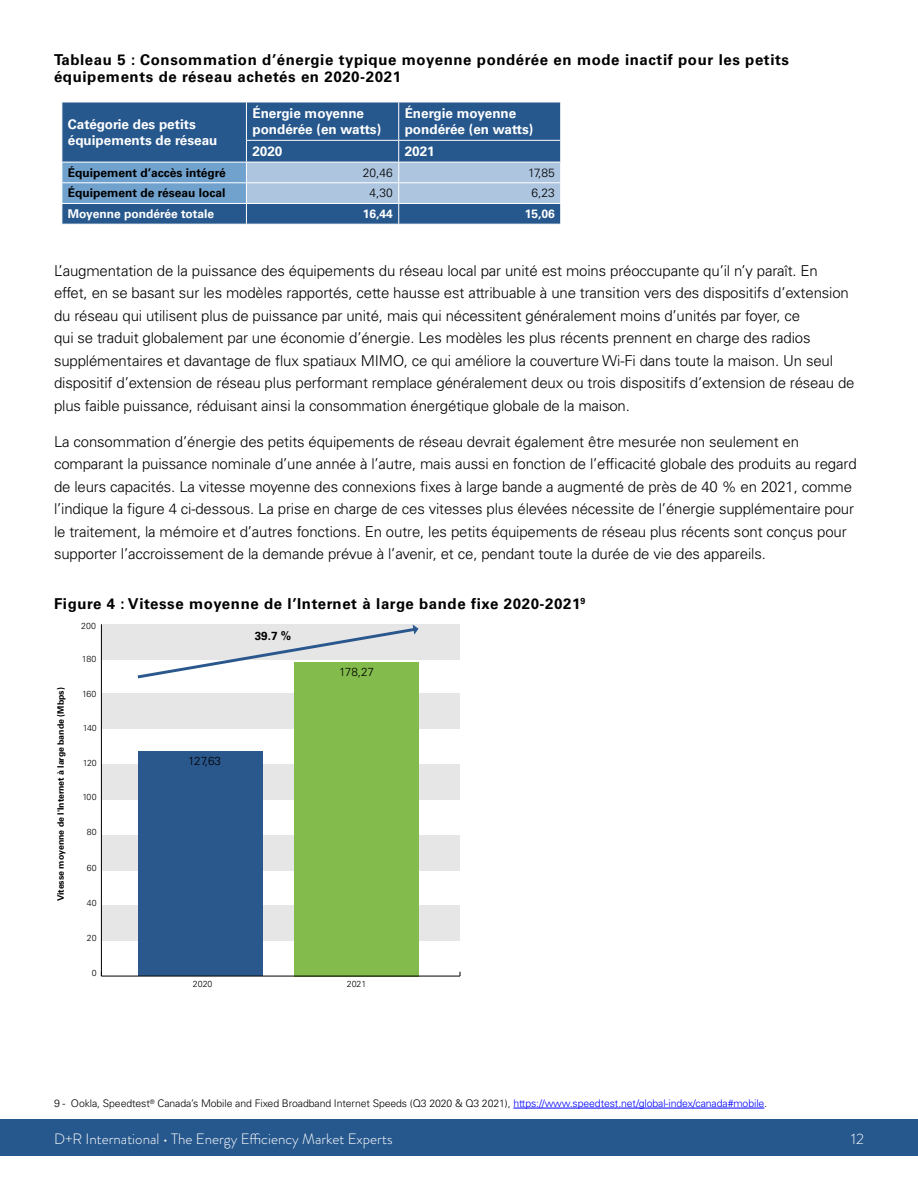
<style>
.page{position:relative;width:918px;height:1188px;background:#fff}
.page>*{position:absolute;margin:0;border:0;box-sizing:border-box;transform-origin:0 0}
.Body_Text{font:300 15px/22.5px "Univers LT Std";letter-spacing:-.01em;color:#000}
.figure_table_keep{font:700 15px/17.2px "Univers LT Std";letter-spacing:.04em;color:#000}
.figure_table_head{font:700 15px "Univers LT Std";letter-spacing:.04em;color:#000}
.t1{font:300 15px "Brandon Grotesque";color:#fff}
.t2{font:700 13.5px/16.2px "Univers LT Std";color:#fff}
.Y_Axis_Titles{font:700 12px "Univers LT Std";color:#000}
.Totals{font:700 12px "Univers LT Std";color:#fff}
.Notes{font:300 12px "Univers LT Std";color:#000}
.t3{font:300 11.7px "Univers LT Std";color:#000}
.t4{font:700 11.7px "Univers LT Std";color:#000}
.Footnote{font:300 10.5px "Univers LT Std";letter-spacing:-.01em;color:#000}
.t5{font:700 8.7px "Univers LT Std";color:#000}
.t6{font:300 8.7px "Univers LT Std";color:#000}
.s1{color:#00f}
</style>
<div class="page">
<div style="left:0;top:1120px;width:918px;height:36px;background:#27588d"></div>
<div style="left:63px;top:103px;width:497px;height:37px;background:#27588d"></div>
<hr style="left:246px;top:102px;width:1px;height:38px;background:#fff">
<hr style="left:398px;top:102px;width:1px;height:38px;background:#fff">
<svg style="left:62px;top:140px;width:499px;height:84px;background:#668db6"></svg>
<div style="left:101px;top:624px;width:359px;height:36px;background:#e6e6e6"></div>
<div style="left:102px;top:905px;width:358px;height:36px;background:#e6e6e6"></div>
<div style="left:102px;top:835px;width:358px;height:35px;background:#e6e6e6"></div>
<div style="left:102px;top:764px;width:358px;height:36px;background:#e6e6e6"></div>
<div style="left:102px;top:694px;width:358px;height:35px;background:#e6e6e6"></div>
<div style="left:138px;top:751px;width:124px;height:225px;background:#2a588d"></div>
<hr style="left:101px;top:624px;width:1px;height:352px;background:#000">
<div style="left:294px;top:662px;width:125px;height:315px;background:#83bc4c"></div>
<hr style="left:101px;top:976px;width:359px;height:1px;background:#000">
<svg style="left:137px;top:624px;width:282px;height:55px"></svg>
<hr style="left:513px;top:1108px;width:251px;height:1px;background:#00f">
<p class="figure_table_keep" style="left:54px;top:51px;width:737px">Tableau 5 : Consommation d’énergie typique moyenne pondérée en mode inactif pour les petits équipements de réseau achetés en 2020-2021</p>
<p class="t2" style="left:68px;top:116px;width:151px">Catégorie des petits équipements de réseau</p>
<p class="t2" style="left:252px;top:105px;width:130px">Énergie moyenne pondérée (en watts)</p>
<p class="t2" style="left:405px;top:105px;width:130px">Énergie moyenne pondérée (en watts)</p>
<p class="t2" style="left:252px;top:143px;width:32px">2020</p>
<p class="t2" style="left:405px;top:143px;width:32px">2021</p>
<p class="Y_Axis_Titles" style="left:68px;top:166px;width:160px">Équipement d’accès intégré</p>
<p class="Notes" style="left:363px;top:165px;width:32px">20,46</p>
<p class="Notes" style="left:528px;top:165px;width:28px">17,85</p>
<p class="Y_Axis_Titles" style="left:68px;top:186px;width:159px">Équipement de réseau local</p>
<p class="Notes" style="left:369px;top:186px;width:25px">4,30</p>
<p class="Notes" style="left:531px;top:186px;width:25px">6,23</p>
<p class="Totals" style="left:68px;top:207px;width:148px">Moyenne pondérée totale</p>
<p class="Totals" style="left:363px;top:207px;width:32px">16,44</p>
<p class="Totals" style="left:525px;top:207px;width:32px">15,06</p>
<p class="Body_Text" style="left:54px;top:259px;width:802px">L’augmentation de la puissance des équipements du réseau local par unité est moins préoccupante qu’il n’y paraît. En effet, en se basant sur les modèles rapportés, cette hausse est attribuable à une transition vers des dispositifs d’extension du réseau qui utilisent plus de puissance par unité, mais qui nécessitent généralement moins d’unités par foyer, ce<br>qui se traduit globalement par une économie d’énergie. Les modèles les plus récents prennent en charge des radios supplémentaires et davantage de flux spatiaux MIMO, ce qui améliore la couverture Wi-Fi dans toute la maison. Un seul dispositif d’extension de réseau plus performant remplace généralement deux ou trois dispositifs d’extension de réseau de plus faible puissance, réduisant ainsi la consommation énergétique globale de la maison.</p>
<p class="Body_Text" style="left:54px;top:430px;width:804px">La consommation d’énergie des petits équipements de réseau devrait également être mesurée non seulement en comparant la puissance nominale d’une année à l’autre, mais aussi en fonction de l’efficacité globale des produits au regard de leurs capacités. La vitesse moyenne des connexions fixes à large bande a augmenté de près de 40 % en 2021, comme l’indique la figure 4 ci-dessous. La prise en charge de ces vitesses plus élevées nécessite de l’énergie supplémentaire pour le traitement, la mémoire et d’autres fonctions. En outre, les petits équipements de réseau plus récents sont conçus pour supporter l’accroissement de la demande prévue à l’avenir, et ce, pendant toute la durée de vie des appareils.</p>
<p class="figure_table_head" style="left:54px;top:595px;width:533px">Figure 4 : Vitesse moyenne de l’Internet à large bande fixe 2020-2021<sup>9</sup></p>
<p class="t6" style="left:81px;top:620px;width:16px">200</p>
<p class="t6" style="left:82px;top:654px;width:16px">180</p>
<p class="t5" style="left:56px;top:901px;width:216px;rotate:-90deg">Vitesse moyenne de l'Internet à large bande (Mbps)</p>
<p class="t6" style="left:82px;top:689px;width:16px">160</p>
<p class="t6" style="left:83px;top:723px;width:16px">140</p>
<p class="t6" style="left:83px;top:758px;width:16px">120</p>
<p class="t6" style="left:82px;top:792px;width:16px">100</p>
<p class="t6" style="left:87px;top:827px;width:11px">80</p>
<p class="t6" style="left:87px;top:862px;width:11px">60</p>
<p class="t6" style="left:87px;top:898px;width:11px">40</p>
<p class="t6" style="left:87px;top:933px;width:11px">20</p>
<p class="t6" style="left:92px;top:968px;width:6px">0</p>
<p class="t4" style="left:255px;top:629px;width:38px">39.7 %</p>
<p class="t3" style="left:188px;top:754px;width:34px">127,63</p>
<p class="t3" style="left:339px;top:665px;width:36px">178,27</p>
<p class="t6" style="left:193px;top:979px;width:21px">2020</p>
<p class="t6" style="left:347px;top:978px;width:21px">2021</p>
<p class="Footnote" style="left:54px;top:1097px;width:715px">9 - Ookla, Speedtest<sup>®</sup> Canada’s Mobile and Fixed Broadband Internet Speeds (Q3 2020 &amp; Q3 2021), <span class="s1">https://www.speedtest.net/global-index/canada#mobile</span>.</p>
<p class="t1" style="left:54px;top:1128px;width:340px">D+R International • The Energy Efficiency Market Experts</p>
<p class="t1" style="left:851px;top:1128px;width:14px">12</p>
</div>
